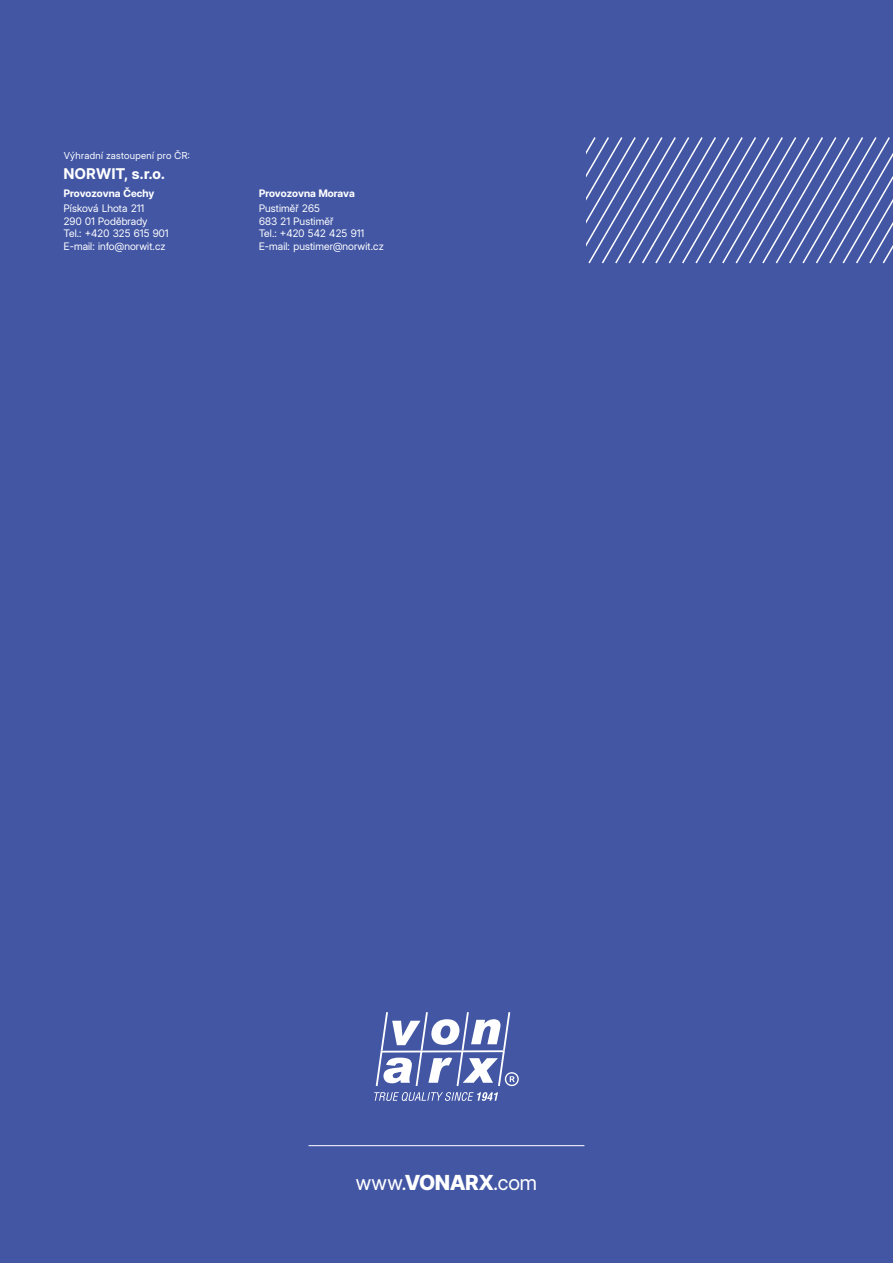
<style>
.page{position:relative;width:893px;height:1263px;background:#4256a4}
.page>*{position:absolute;margin:0;border:0;box-sizing:border-box;transform-origin:0 0}
.t1{font:21px "Inter Display";letter-spacing:.01em;color:#fff}
.t2{font:700 15px "Inter Display";letter-spacing:.035em;color:#fff}
.t3{font:10.5px/12.6px "Inter Display";letter-spacing:.01em;color:#fff}
.t4{font:700 10.5px "Inter Display";letter-spacing:-.005em;color:#fff}
.t5{font:9.75px "Inter Display";letter-spacing:.035em;color:#fff}
.s1{font-weight:800}
</style>
<div class="page">
<svg style="left:586px;top:137px;width:307px;height:126px"></svg>
<hr style="left:309px;top:1145px;width:275px;height:1px;background:#fff">
<svg style="left:376px;top:1012px;width:143px;height:74px"></svg>
<svg style="left:374px;top:1092px;width:124px;height:9px"></svg>
<p class="t5" style="left:64px;top:149px;width:128px">Výhradní zastoupení pro ČR:</p>
<h2 class="t2" style="left:64px;top:165px;width:102px">NORWIT, s.r.o.</h2>
<p class="t4" style="left:64px;top:187px;width:92px">Provozovna Čechy</p>
<p class="t3" style="left:64px;top:202px;width:106px">Písková Lhota 211<br>290 01 Poděbrady<br>Tel.: +420 325 615 901<br>E-mail: info@norwit.cz</p>
<p class="t4" style="left:259px;top:187px;width:97px">Provozovna Morava</p>
<p class="t3" style="left:259px;top:202px;width:126px">Pustiměř 265<br>683 21 Pustiměř<br>Tel.: +420 542 425 911<br>E-mail: pustimer@norwit.cz</p>
<h1 class="t1" style="left:356px;top:1167px;width:183px">www.<span class="s1">VONARX</span>.com</h1>
</div>
